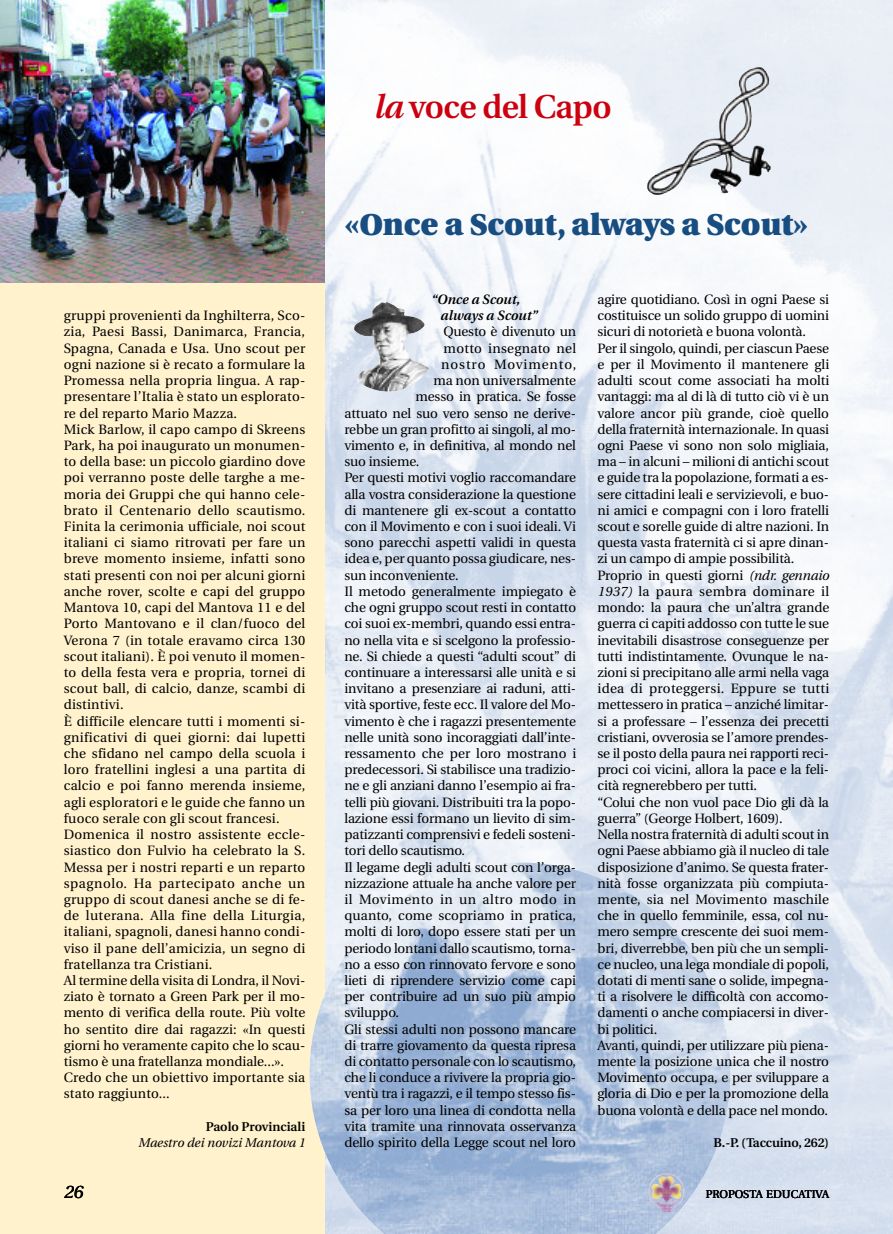
<style>
.page{position:relative;width:893px;height:1234px;background:#fff}
.page>*{position:absolute;margin:0;border:0;box-sizing:border-box;transform-origin:0 0}
.t1{font:600 33px "Utopia";letter-spacing:-.015em;color:#cc000f}
.t2{font:900 30px "Utopia";color:#184d81}
.t3{font:italic 18px "Utopia";color:#000}
.t4{font:13.5px/16.2px "Utopia";letter-spacing:-.01em;color:#000}
.t5{font:13.5px/16.2px "Utopia";letter-spacing:.015em;color:#000}
.t6{font:13.5px "Utopia";letter-spacing:.01em;color:#000}
.t7{font:13.5px "Utopia";letter-spacing:.035em;color:#000}
.t8{font:italic 600 13.5px/16.2px "Utopia";color:#000}
.t9{font:13.5px "Utopia";letter-spacing:.02em;color:#000}
.t10{font:13.5px "Utopia";letter-spacing:.07em;color:#000}
.t11{font:600 12.75px "Utopia";letter-spacing:-.01em;color:#000}
.t12{font:italic 12.75px "Utopia";color:#000}
.t13{font:11.25px "Utopia";color:#000}
.s1{font-style:italic}
</style>
<div class="page">
<div style="left:0;top:0;width:327px;height:1233px;background:#fff2cd"></div>
<img style="left:0;top:0;width:326px;height:283px">
<img style="left:326px;top:0;width:567px;height:1233px">
<img style="left:647px;top:67px;width:116px;height:119px">
<img style="left:309px;top:862px;width:421px;height:371px">
<img style="left:657px;top:1173px;width:20px;height:4px">
<h1 class="t1" style="left:373px;top:94px;width:240px"><span class="s1">la</span> voce del Capo</h1>
<p class="t5" style="left:64px;top:308px;width:243px">gruppi provenienti da Inghilterra, Sco&shy;zia, Paesi Bassi, Danimarca, Francia, Spagna, Canada e Usa. Uno scout per ogni nazione si è recato a formulare la Promessa nella propria lingua. A rap&shy;presentare l’Italia è stato un esplorato&shy;re del reparto Mario Mazza.<br>Mick Barlow, il capo campo di Skreens Park, ha poi inaugurato un monumen&shy;to della base: un piccolo giardino dove poi verranno poste delle targhe a me&shy;moria dei Gruppi che qui hanno cele&shy;brato il Centenario dello scautismo.<br>Finita la cerimonia ufficiale, noi scout italiani ci siamo ritrovati per fare un breve momento insieme, infatti sono stati presenti con noi per alcuni giorni anche rover, scolte e capi del gruppo Mantova 10, capi del Mantova 11 e del Porto Mantovano e il clan/fuoco del Verona 7 (in totale eravamo circa 130 scout italiani). È poi venuto il momen&shy;to della festa vera e propria, tornei di scout ball, di calcio, danze, scambi di distintivi.<br>È difficile elencare tutti i momenti si&shy;gnificativi di quei giorni: dai lupetti che sfidano nel campo della scuola i loro fratellini inglesi a una partita di calcio e poi fanno merenda insieme, agli esploratori e le guide che fanno un fuoco serale con gli scout francesi.<br>Domenica il nostro assistente eccle&shy;siastico don Fulvio ha celebrato la S.<br>Messa per i nostri reparti e un reparto spagnolo. Ha partecipato anche un gruppo di scout danesi anche se di fe&shy;de luterana. Alla fine della Liturgia, italiani, spagnoli, danesi hanno condi&shy;viso il pane dell’amicizia, un segno di fratellanza tra Cristiani.<br>Al termine della visita di Londra, il Novi&shy;ziato è tornato a Green Park per il mo&shy;mento di verifica della route. Più volte ho sentito dire dai ragazzi: «In questi giorni ho veramente capito che lo scau&shy;tismo è una fratellanza mondiale...».<br>Credo che un obiettivo importante sia stato raggiunto...</p>
<p class="t11" style="left:206px;top:1121px;width:101px">Paolo Provinciali</p>
<p class="t12" style="left:138px;top:1137px;width:169px">Maestro dei novizi Mantova 1</p>
<h2 class="t2" style="left:344px;top:212px;width:465px">«Once a Scout, always a Scout»</h2>
<p class="t8" style="left:440px;top:292px;width:99px;text-indent:-9px">“Once a Scout, always a Scout”</p>
<p class="t4" style="left:443px;top:325px;width:134px">Questo è divenuto un</p>
<p class="t9" style="left:444px;top:342px;width:134px">motto insegnato nel</p>
<p class="t10" style="left:441px;top:359px;width:137px">nostro Movimento,</p>
<p class="t4" style="left:433px;top:373px;width:144px">ma non universalmente</p>
<p class="t4" style="left:416px;top:389px;width:162px">messo in pratica. Se fosse</p>
<p class="t4" style="left:344px;top:406px;width:233px">attuato nel suo vero senso ne derive-</p>
<p class="t4" style="left:344px;top:422px;width:233px">rebbe un gran profitto ai singoli, al mo-</p>
<p class="t4" style="left:344px;top:438px;width:233px">vimento e, in definitiva, al mondo nel</p>
<p class="t4" style="left:344px;top:454px;width:77px">suo insieme.</p>
<p class="t4" style="left:344px;top:470px;width:233px">Per questi motivi voglio raccomandare</p>
<p class="t4" style="left:344px;top:487px;width:233px">alla vostra considerazione la questione</p>
<p class="t4" style="left:344px;top:503px;width:233px">di mantenere gli ex-scout a contatto</p>
<p class="t4" style="left:344px;top:519px;width:233px">con il Movimento e con i suoi ideali. Vi</p>
<p class="t4" style="left:344px;top:535px;width:233px">sono parecchi aspetti validi in questa</p>
<p class="t4" style="left:344px;top:551px;width:233px">idea e, per quanto possa giudicare, nes-</p>
<p class="t4" style="left:344px;top:568px;width:116px">sun inconveniente.</p>
<p class="t4" style="left:344px;top:584px;width:233px">Il metodo generalmente impiegato è</p>
<p class="t4" style="left:344px;top:600px;width:233px">che ogni gruppo scout resti in contatto</p>
<p class="t4" style="left:344px;top:616px;width:233px">coi suoi ex-membri, quando essi entra-</p>
<p class="t4" style="left:344px;top:632px;width:233px">no nella vita e si scelgono la professio-</p>
<p class="t4" style="left:344px;top:649px;width:233px">ne. Si chiede a questi “adulti scout” di</p>
<p class="t4" style="left:344px;top:665px;width:233px">continuare a interessarsi alle unità e si</p>
<p class="t4" style="left:344px;top:681px;width:233px">invitano a presenziare ai raduni, atti-</p>
<p class="t4" style="left:344px;top:697px;width:233px">vità sportive, feste ecc. Il valore del Mo-</p>
<p class="t4" style="left:344px;top:713px;width:233px">vimento è che i ragazzi presentemente</p>
<p class="t4" style="left:344px;top:730px;width:233px">nelle unità sono incoraggiati dall’inte-</p>
<p class="t4" style="left:344px;top:746px;width:233px">ressamento che per loro mostrano i</p>
<p class="t4" style="left:344px;top:762px;width:233px">predecessori. Si stabilisce una tradizio-</p>
<p class="t4" style="left:344px;top:778px;width:233px">ne e gli anziani danno l’esempio ai fra-</p>
<p class="t4" style="left:344px;top:794px;width:233px">telli più giovani. Distribuiti tra la popo-</p>
<p class="t4" style="left:344px;top:811px;width:233px">lazione essi formano un lievito di sim-</p>
<p class="t4" style="left:344px;top:827px;width:233px">patizzanti comprensivi e fedeli sosteni-</p>
<p class="t4" style="left:344px;top:843px;width:122px">tori dello scautismo.</p>
<p class="t4" style="left:344px;top:859px;width:233px">Il legame degli adulti scout con l’orga-</p>
<p class="t4" style="left:344px;top:875px;width:233px">nizzazione attuale ha anche valore per</p>
<p class="t7" style="left:344px;top:893px;width:233px">il Movimento in un altro modo in</p>
<p class="t6" style="left:344px;top:909px;width:233px">quanto, come scopriamo in pratica,</p>
<p class="t4" style="left:344px;top:924px;width:233px">molti di loro, dopo essere stati per un</p>
<p class="t4" style="left:344px;top:940px;width:233px">periodo lontani dallo scautismo, torna-</p>
<p class="t4" style="left:344px;top:956px;width:233px">no a esso con rinnovato fervore e sono</p>
<p class="t4" style="left:344px;top:973px;width:233px">lieti di riprendere servizio come capi</p>
<p class="t4" style="left:344px;top:989px;width:233px">per contribuire ad un suo più ampio</p>
<p class="t4" style="left:344px;top:1005px;width:56px">sviluppo.</p>
<p class="t4" style="left:344px;top:1021px;width:233px">Gli stessi adulti non possono mancare</p>
<p class="t4" style="left:344px;top:1037px;width:233px">di trarre giovamento da questa ripresa</p>
<p class="t4" style="left:344px;top:1054px;width:233px">di contatto personale con lo scautismo,</p>
<p class="t4" style="left:344px;top:1070px;width:233px">che li conduce a rivivere la propria gio-</p>
<p class="t4" style="left:344px;top:1086px;width:233px">ventù tra i ragazzi, e il tempo stesso fis-</p>
<p class="t4" style="left:344px;top:1102px;width:233px">sa per loro una linea di condotta nella</p>
<p class="t4" style="left:344px;top:1118px;width:233px">vita tramite una rinnovata osservanza</p>
<p class="t4" style="left:344px;top:1135px;width:233px">dello spirito della Legge scout nel loro</p>
<p class="t4" style="left:597px;top:292px;width:233px">agire quotidiano. Così in ogni Paese si costituisce un solido gruppo di uomini sicuri di notorietà e buona volontà.<br>Per il singolo, quindi, per ciascun Paese e per il Movimento il mantenere gli adulti scout come associati ha molti vantaggi: ma al di là di tutto ciò vi è un valore ancor più grande, cioè quello della fraternità internazionale. In quasi ogni Paese vi sono non solo migliaia, ma – in alcuni – milioni di antichi scout e guide tra la popolazione, formati a es&shy;sere cittadini leali e servizievoli, e buo&shy;ni amici e compagni con i loro fratelli scout e sorelle guide di altre nazioni. In questa vasta fraternità ci si apre dinan&shy;zi un campo di ampie possibilità.<br>Proprio in questi giorni <span class="s1">(ndr. gennaio 1937)</span> la paura sembra dominare il mondo: la paura che un’altra grande guerra ci capiti addosso con tutte le sue inevitabili disastrose conseguenze per tutti indistintamente. Ovunque le na&shy;zioni si precipitano alle armi nella vaga idea di proteggersi. Eppure se tutti mettessero in pratica – anziché limitar&shy;si a professare – l’essenza dei precetti cristiani, ovverosia se l’amore prendes&shy;se il posto della paura nei rapporti reci&shy;proci coi vicini, allora la pace e la feli&shy;cità regnerebbero per tutti.<br>“Colui che non vuol pace Dio gli dà la guerra” (George Holbert, 1609).<br>Nella nostra fraternità di adulti scout in ogni Paese abbiamo già il nucleo di tale disposizione d’animo. Se questa frater&shy;nità fosse organizzata più compiuta&shy;mente, sia nel Movimento maschile che in quello femminile, essa, col nu&shy;mero sempre crescente dei suoi mem&shy;bri, diverrebbe, ben più che un sempli&shy;ce nucleo, una lega mondiale di popoli, dotati di menti sane o solide, impegna&shy;ti a risolvere le difficoltà con accomo&shy;damenti o anche compiacersi in diver&shy;bi politici.<br>Avanti, quindi, per utilizzare più piena&shy;mente la posizione unica che il nostro Movimento occupa, e per sviluppare a gloria di Dio e per la promozione della buona volontà e della pace nel mondo.</p>
<p class="t11" style="left:714px;top:1137px;width:117px">B.-P. (Taccuino, 262)</p>
<h3 class="t3" style="left:64px;top:1184px;width:21px">26</h3>
<p class="t13" style="left:706px;top:1189px;width:125px">PROPOSTA EDUCATIVA</p>
</div>
